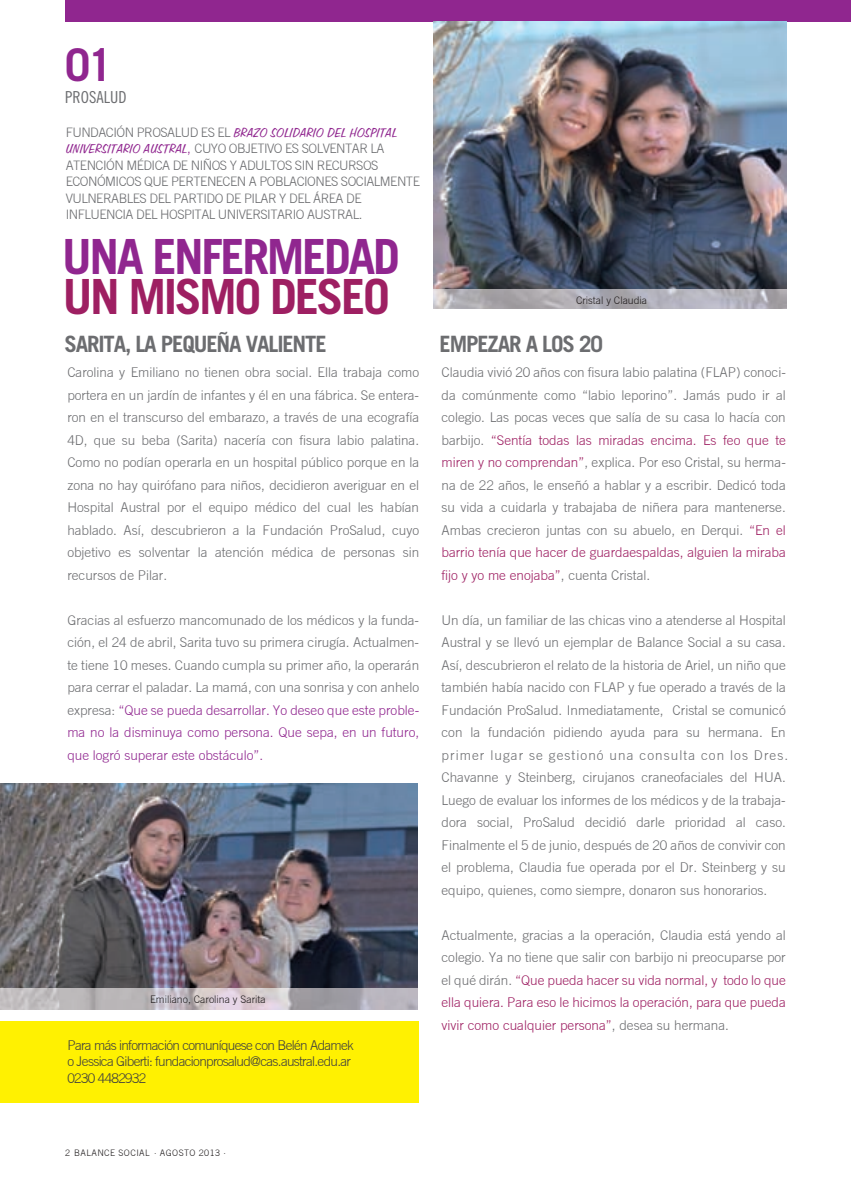
<style>
.page{position:relative;width:851px;height:1191px;background:#fff}
.page>*{position:absolute;margin:0;border:0;box-sizing:border-box;transform-origin:0 0}
.t1{font:700 48.45px "Trade Gothic";letter-spacing:-.05em;color:#90268f}
.t2{font:700 48.45px "Trade Gothic";letter-spacing:-.05em;color:#9e1f62}
.t3{font:700 45px "Trade Gothic";color:#90268f}
.t4{font:700 22.5px "Trade Gothic";letter-spacing:-.05em;color:#6c6d70}
.t5{font:16.5px "Trade Gothic Cond Eighteen";letter-spacing:.005em;color:#6c6d70}
.t6{font:14.55px "Freehand 575 BT Regular B";letter-spacing:-.01em;color:#90268f}
.t7{font:300 13.5px/22.5px "Trade Gothic";color:#6c6d70;text-align:justify}
.t8{font:300 13.5px/16.2px "Trade Gothic";letter-spacing:-.05em;color:#3e3e3f}
.t9{font:300 13.05px/16.5px "Trade Gothic";letter-spacing:-.04em;color:#6c6d70}
.t10{font:300 10.5px "Trade Gothic";color:#231f20}
.t11{font:300 9px "Trade Gothic";letter-spacing:.05em;color:#231f20}
.s1{font-family:"Trade Gothic";font-weight:300;font-size:13.05px;color:#6c6d70}
.s2{font-family:"Freehand 575 BT Regular B";font-weight:400;font-size:14.55px;color:#90268f}
.s3{font-size:13.5px;color:#90268f}
.s4{color:#90268f}
.s5{color:#9e1f62}
</style>
<div class="page">
<div style="left:65px;top:0;width:785px;height:22px;background:#90268f"></div>
<div style="left:0;top:1021px;width:418px;height:81px;background:#fff101"></div>
<img style="left:0;top:783px;width:417px;height:226px">
<img style="left:433px;top:22px;width:353px;height:268px">
<svg style="left:433px;top:290px;width:353px;height:19px;background:#b0aeb5"></svg>
<svg style="left:417px;top:989px;width:1px;height:20px"></svg>
<h2 class="t3" style="left:65px;top:38px;width:49px">01</h2>
<p class="t5" style="left:65px;top:87px;width:63px">PROSALUD</p>
<p class="t6" style="left:66px;top:125px;width:333px"><span class="s1">FUNDACIÓN PROSALUD ES EL</span> BRAZO SOLIDARIO DEL HOSPITAL</p>
<p class="t9" style="left:66px;top:140px;width:355px"><span class="s2">UNIVERSITARIO AUSTRAL</span><span class="s3">,</span> CUYO OBJETIVO ES SOLVENTAR LA ATENCIÓN MÉDICA DE NIÑOS Y ADULTOS SIN RECURSOS ECONÓMICOS QUE PERTENECEN A POBLACIONES SOCIALMENTE VULNERABLES DEL PARTIDO DE PILAR Y DEL ÁREA DE INFLUENCIA DEL HOSPITAL UNIVERSITARIO AUSTRAL.</p>
<h1 class="t1" style="left:62px;top:226px;width:339px">UNA ENFERMEDAD</h1>
<h1 class="t2" style="left:63px;top:267px;width:328px">UN MISMO DESEO</h1>
<h3 class="t4" style="left:64px;top:330px;width:264px">SARITA, LA PEQUEÑA VALIENTE</h3>
<p class="t7" style="left:67px;top:361px;width:353px">Carolina y Emiliano no tienen obra social. Ella trabaja como portera en un jardín de infantes y él en una fábrica. Se entera&shy;ron en el transcurso del embarazo, a través de una ecografía 4D, que su beba (Sarita) nacería con fisura labio palatina.<br>Como no podían operarla en un hospital público porque en la zona no hay quirófano para niños, decidieron averiguar en el Hospital Austral por el equipo médico del cual les habían hablado. Así, descubrieron a la Fundación ProSalud, cuyo objetivo es solventar la atención médica de personas sin recursos de Pilar.</p>
<p class="t7" style="left:67px;top:608px;width:353px">Gracias al esfuerzo mancomunado de los médicos y la funda&shy;ción, el 24 de abril, Sarita tuvo su primera cirugía. Actualmen&shy;te tiene 10 meses. Cuando cumpla su primer año, la operarán para cerrar el paladar. La mamá, con una sonrisa y con anhelo expresa: <span class="s4">“Que se pueda desarrollar. Yo deseo que este proble&shy;ma no la disminuya como persona. Que sepa, en un futuro, que logró superar este obstáculo”.</span></p>
<p class="t10" style="left:150px;top:993px;width:117px">Emiliano, Carolina y Sarita</p>
<p class="t8" style="left:67px;top:1037px;width:288px">Para más información comuníquese con Belén Adamek o Jessica Giberti: fundacionprosalud@cas.austral.edu.ar<br>0230 4482932</p>
<p class="t10" style="left:576px;top:294px;width:73px">Cristal y Claudia</p>
<h3 class="t4" style="left:439px;top:330px;width:165px">EMPEZAR A LOS 20</h3>
<p class="t7" style="left:441px;top:361px;width:346px">Claudia vivió 20 años con fisura labio palatina (FLAP) conoci&shy;da comúnmente como “labio leporino”. Jamás pudo ir al colegio. Las pocas veces que salía de su casa lo hacía con barbijo. <span class="s5">“Sentía todas las miradas encima. Es feo que te miren y no comprendan”</span>, explica. Por eso Cristal, su herma&shy;na de 22 años, le enseñó a hablar y a escribir. Dedicó toda su vida a cuidarla y trabajaba de niñera para mantenerse.<br>Ambas crecieron juntas con su abuelo, en Derqui. <span class="s5">“En el barrio tenía que hacer de guardaespaldas, alguien la miraba fijo y yo me enojaba”</span>, cuenta Cristal.</p>
<p class="t7" style="left:441px;top:608px;width:348px;text-align:left">Un día, un familiar de las chicas vino a atenderse al Hospital Austral y se llevó un ejemplar de Balance Social a su casa.<br>Así, descubrieron el relato de la historia de Ariel, un niño que también había nacido con FLAP y fue operado a través de la Fundación ProSalud. Inmediatamente, Cristal se comunicó con la fundación pidiendo ayuda para su hermana. En primer lugar se gestionó una consulta con los Dres.<br>Chavanne y Steinberg, cirujanos craneofaciales del HUA.<br>Luego de evaluar los informes de los médicos y de la trabaja&shy;dora social, ProSalud decidió darle prioridad al caso.<br>Finalmente el 5 de junio, después de 20 años de convivir con el problema, Claudia fue operada por el Dr. Steinberg y su equipo, quienes, como siempre, donaron sus honorarios.</p>
<p class="t7" style="left:441px;top:923px;width:346px">Actualmente, gracias a la operación, Claudia está yendo al colegio. Ya no tiene que salir con barbijo ni preocuparse por el qué dirán. <span class="s5">“Que pueda hacer su vida normal, y todo lo que ella quiera. Para eso le hicimos la operación, para que pueda vivir como cualquier persona”</span>, desea su hermana.</p>
<p class="t11" style="left:65px;top:1147px;width:162px">2 BALANCE SOCIAL · AGOSTO 2013 ·</p>
</div>
